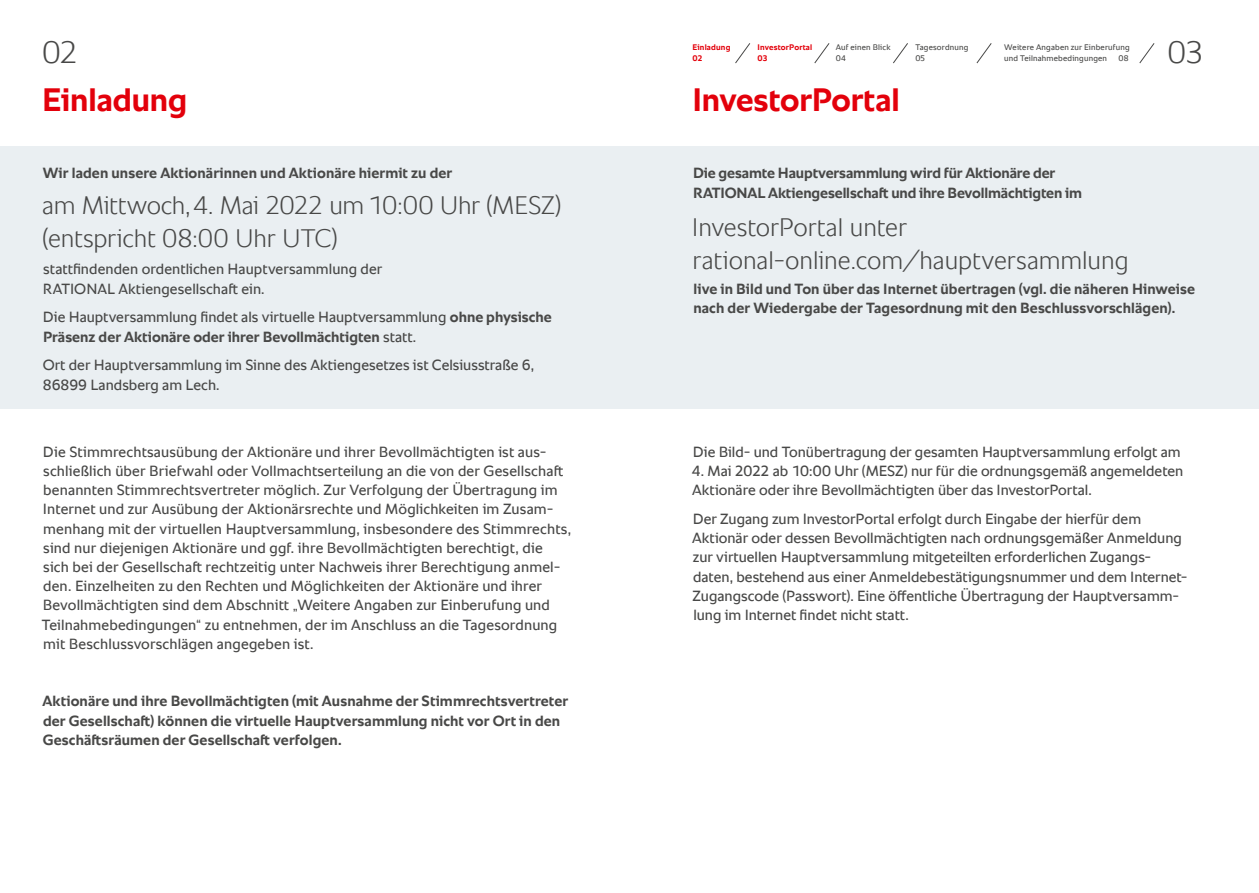
<style>
.page{position:relative;width:1259px;height:893px;background:#fff}
.page>*{position:absolute;margin:0;border:0;box-sizing:border-box;transform-origin:0 0}
.t1{font:700 33px "RATIONAL Sans TT";letter-spacing:-.005em;color:#e3000b}
.t2{font:300 31.5px "RATIONAL Sans TT";color:#484847}
.t3{font:300 25.8px/33px "RATIONAL Sans TT";letter-spacing:-.005em;color:#484847}
.t4{font:15px/19.2px "RATIONAL Sans TT";letter-spacing:.005em;color:#484847}
.t5{font:700 15px/19.2px "RATIONAL Sans TT";letter-spacing:.005em;color:#484847}
.t6{font:8.25px/11.2px "RATIONAL Sans TT";letter-spacing:.02em;color:#484847}
.t7{font:700 8.25px/11.2px "RATIONAL Sans TT";letter-spacing:.02em;color:#e3000b}
.s1{font-weight:700}
</style>
<div class="page">
<svg style="left:893px;top:43px;width:15px;height:21px"></svg>
<svg style="left:814px;top:43px;width:16px;height:21px"></svg>
<svg style="left:735px;top:43px;width:16px;height:21px"></svg>
<svg style="left:976px;top:43px;width:16px;height:21px"></svg>
<svg style="left:1139px;top:43px;width:16px;height:21px"></svg>
<div style="left:0;top:146px;width:1259px;height:263px;background:#eaeff2"></div>
<h2 class="t2" style="left:42px;top:30px;width:37px">02</h2>
<p class="t7" style="left:692px;top:41px;width:40px">Einladung</p>
<p class="t7" style="left:692px;top:53px;width:11px">02</p>
<p class="t7" style="left:757px;top:41px;width:56px">InvestorPortal<br>03</p>
<p class="t6" style="left:836px;top:41px;width:56px">Auf einen Blick<br>04</p>
<p class="t6" style="left:915px;top:41px;width:55px">Tagesordnung<br>05</p>
<p class="t6" style="left:1004px;top:41px;width:127px">Weitere Angaben zur Einberufung und Teilnahmebedingungen</p>
<p class="t6" style="left:1118px;top:53px;width:12px">08</p>
<h1 class="t1" style="left:42px;top:76px;width:147px">Einladung</h1>
<h1 class="t1" style="left:692px;top:76px;width:209px">InvestorPortal</h1>
<h2 class="t2" style="left:1167px;top:30px;width:38px">03</h2>
<p class="t5" style="left:43px;top:164px;width:411px">Wir laden unsere Aktionärinnen und Aktionäre hiermit zu der</p>
<h3 class="t3" style="left:42px;top:189px;width:521px">am Mittwoch, 4. Mai 2022 um 10:00 Uhr (MESZ) (entspricht 08:00 Uhr UTC)</h3>
<p class="t4" style="left:43px;top:260px;width:341px">stattfindenden ordentlichen Hauptversammlung der<br>RATIONAL Aktiengesellschaft ein.</p>
<p class="t4" style="left:43px;top:308px;width:510px">Die Hauptversammlung findet als virtuelle Hauptversammlung <span class="s1">ohne physische<br>Präsenz der Aktionäre oder ihrer Bevollmächtigten</span> statt.</p>
<p class="t4" style="left:43px;top:356px;width:493px">Ort der Hauptversammlung im Sinne des Aktiengesetzes ist Celsiusstraße 6,<br>86899 Landsberg am Lech.</p>
<p class="t4" style="left:42px;top:442px;width:531px">Die Stimmrechtsausübung der Aktionäre und ihrer Bevollmächtigten ist aus&shy;schließlich über Briefwahl oder Vollmachtserteilung an die von der Gesellschaft benannten Stimmrechtsvertreter möglich. Zur Verfolgung der Übertragung im Internet und zur Ausübung der Aktionärsrechte und Möglichkeiten im Zusam&shy;menhang mit der virtuellen Hauptversammlung, insbesondere des Stimmrechts, sind nur diejenigen Aktionäre und ggf. ihre Bevollmächtigten berechtigt, die<br>sich bei der Gesellschaft rechtzeitig unter Nachweis ihrer Berechtigung anmel&shy;den. Einzelheiten zu den Rechten und Möglichkeiten der Aktionäre und ihrer Bevollmächtigten sind dem Abschnitt „Weitere Angaben zur Einberufung und Teilnahmebedingungen“ zu entnehmen, der im Anschluss an die Tagesordnung mit Beschlussvorschlägen angegeben ist.</p>
<p class="t5" style="left:42px;top:692px;width:527px">Aktionäre und ihre Bevollmächtigten (mit Ausnahme der Stimmrechtsvertreter der Gesellschaft) können die virtuelle Hauptversammlung nicht vor Ort in den<br>Geschäftsräumen der Gesellschaft verfolgen.</p>
<p class="t5" style="left:693px;top:164px;width:390px">Die gesamte Hauptversammlung wird für Aktionäre der<br>RATIONAL Aktiengesellschaft und ihre Bevollmächtigten im</p>
<h3 class="t3" style="left:692px;top:211px;width:438px">InvestorPortal unter rational-online.com/hauptversammlung</h3>
<p class="t5" style="left:693px;top:279px;width:503px">live in Bild und Ton über das Internet übertragen (vgl. die näheren Hinweise nach der Wiedergabe der Tagesordnung mit den Beschlussvorschlägen).</p>
<p class="t4" style="left:693px;top:442px;width:489px">Die Bild- und Tonübertragung der gesamten Hauptversammlung erfolgt am</p>
<p class="t4" style="left:692px;top:461px;width:493px">4. Mai 2022 ab 10:00 Uhr (MESZ) nur für die ordnungsgemäß angemeldeten<br>Aktionäre oder ihre Bevollmächtigten über das InvestorPortal.</p>
<p class="t4" style="left:692px;top:509px;width:497px">Der Zugang zum InvestorPortal erfolgt durch Eingabe der hierfür dem Aktionär oder dessen Bevollmächtigten nach ordnungsgemäßer Anmeldung zur virtuellen Hauptversammlung mitgeteilten erforderlichen Zugangs&shy;daten, bestehend aus einer Anmeldebestätigungsnummer und dem Internet-Zugangscode (Passwort). Eine öffentliche Übertragung der Hauptversamm&shy;lung im Internet findet nicht statt.</p>
</div>
